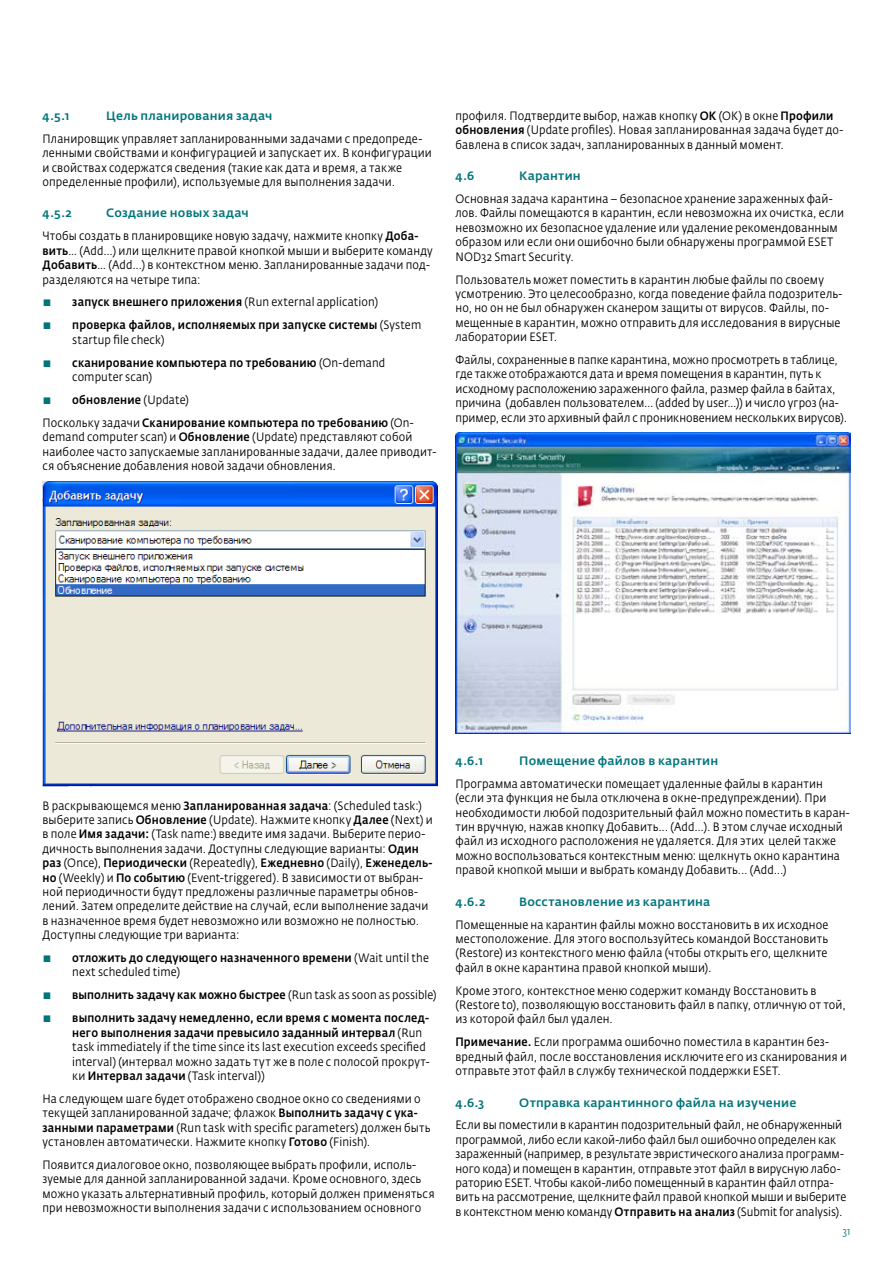
<style>
.page{position:relative;width:893px;height:1263px;background:#fff}
.page>*{position:absolute;margin:0;border:0;box-sizing:border-box;transform-origin:0 0}
.t1{font:12px/14.4px "Fedra Sans Alt Pro";letter-spacing:.01em;color:#000;scale:.9 1}
.t2{font:500 12px/14.4px "Fedra Sans Alt Pro";letter-spacing:.015em;color:#000;scale:.9 1}
.t3{font:500 12px "Fedra Sans Alt Pro";letter-spacing:.015em;color:#00757b}
.t4{font:10.5px "Fedra Sans Alt Pro";color:#00757b;scale:.9 1}
.s1{font-weight:500;color:#00757b}
.s2{font-weight:500}
.s3{font-weight:400;color:#00757b}
.s4{font-weight:400}
.s5{color:#00757b}
</style>
<div class="page">
<img style="left:43px;top:481px;width:394px;height:306px">
<img style="left:455px;top:433px;width:396px;height:300px">
<p class="t3" style="left:43px;top:108px;width:28px">4.5.1</p>
<p class="t3" style="left:106px;top:108px;width:168px">Цель планирования задач</p>
<p class="t1" style="left:43px;top:131px;width:434px">Планировщик управляет запланированными задачами с предопреде&shy;ленными свойствами и конфигурацией и запускает их. В конфигурации и свойствах содержатся сведения (такие как дата и время, а также определенные профили), используемые для выполнения задачи.</p>
<p class="t3" style="left:43px;top:206px;width:31px">4.5.2</p>
<p class="t1" style="left:43px;top:202px;width:419px;line-height:23px;text-indent:64px"><span class="s1">Создание новых задач<br></span>Чтобы создать в планировщике новую задачу, нажмите кнопку <span class="s2">Доба-</span></p>
<p class="t1" style="left:43px;top:243px;width:435px"><span class="s2">вить</span>… (Add...) или щелкните правой кнопкой мыши и выберите команду<br><span class="s2">Добавить</span>… (Add...) в контекстном меню. Запланированные задачи под&shy;разделяются на четыре типа:</p>
<p class="t2" style="left:43px;top:295px;width:375px"><span class="s3">▪</span> запуск внешнего приложения <span class="s4">(Run external application)</span></p>
<p class="t2" style="left:72px;top:318px;width:389px;text-indent:-30px"><span class="s3">▪</span> проверка файлов, исполняемых при запуске системы <span class="s4">(System startup file check)</span></p>
<p class="t2" style="left:72px;top:355px;width:349px;text-indent:-30px"><span class="s3">▪</span> сканирование компьютера по требованию <span class="s4">(On-demand computer scan)</span></p>
<p class="t2" style="left:43px;top:388px;width:414px;line-height:23px"><span class="s3">▪</span> обновление <span class="s4">(Update)<br>Поскольку задачи</span> Сканирование компьютера по требованию <span class="s4">(On-</span></p>
<p class="t1" style="left:43px;top:430px;width:439px">demand computer scan) и <span class="s2">Обновление</span> (Update) представляют собой наиболее часто запускаемые запланированные задачи, далее приводит&shy;ся объяснение добавления новой задачи обновления.</p>
<p class="t1" style="left:455px;top:109px;width:432px">профиля. Подтвердите выбор, нажав кнопку <span class="s2">ОК</span> (OK) в окне <span class="s2">Профили обновления</span> (Update profiles). Новая запланированная задача будет до&shy;бавлена в список задач, запланированных в данный момент.</p>
<p class="t3" style="left:455px;top:168px;width:20px">4.6</p>
<p class="t3" style="left:519px;top:168px;width:63px">Карантин</p>
<p class="t1" style="left:455px;top:192px;width:433px">Основная задача карантина – безопасное хранение зараженных фай&shy;лов. Файлы помещаются в карантин, если невозможна их очистка, если невозможно их безопасное удаление или удаление рекомендованным образом или если они ошибочно были обнаружены программой ESET NOD32 Smart Security.</p>
<p class="t1" style="left:455px;top:272px;width:431px">Пользователь может поместить в карантин любые файлы по своему усмотрению. Это целесообразно, когда поведение файла подозритель&shy;но, но он не был обнаружен сканером защиты от вирусов. Файлы, по&shy;мещенные в карантин, можно отправить для исследования в вирусные лаборатории ESET.</p>
<p class="t1" style="left:455px;top:353px;width:437px">Файлы, сохраненные в папке карантина, можно просмотреть в таблице, где также отображаются дата и время помещения в карантин, путь к исходному расположению зараженного файла, размер файла в байтах, причина (добавлен пользователем... (added by user…)) и число угроз (на&shy;пример, если это архивный файл с проникновением нескольких вирусов).</p>
<p class="t1" style="left:43px;top:798px;width:435px">В раскрывающемся меню <span class="s2">Запланированная задача</span>: (Scheduled task:) выберите запись <span class="s2">Обновление</span> (Update). Нажмите кнопку <span class="s2">Далее</span> (Next) и в поле <span class="s2">Имя задачи:</span> (Task name:) введите имя задачи. Выберите перио&shy;дичность выполнения задачи. Доступны следующие варианты: <span class="s2">Один раз</span> (Once), <span class="s2">Периодически</span> (Repeatedly), <span class="s2">Ежедневно</span> (Daily), <span class="s2">Еженедель&shy;но</span> (Weekly) и <span class="s2">По событию</span> (Event-triggered). В зависимости от выбран&shy;ной периодичности будут предложены различные параметры обнов&shy;лений. Затем определите действие на случай, если выполнение задачи в назначенное время будет невозможно или возможно не полностью.<br>Доступны следующие три варианта:</p>
<p class="t2" style="left:72px;top:951px;width:398px;text-indent:-30px"><span class="s3">▪</span> отложить до следующего назначенного времени <span class="s4">(Wait until the next scheduled time)</span></p>
<p class="t2" style="left:43px;top:988px;width:439px"><span class="s3">▪</span> выполнить задачу как можно быстрее <span class="s4">(Run task as soon as possible)</span></p>
<p class="t1" style="left:72px;top:1011px;width:398px;text-indent:-30px"><span class="s5">▪</span> <span class="s2">выполнить задачу немедленно, если время с момента послед&shy;него выполнения задачи превысило заданный интервал</span> (Run task immediately if the time since its last execution exceeds specified interval) (интервал можно задать тут же в поле с полосой прокрут&shy;ки <span class="s2">Интервал задачи</span> (Task interval))</p>
<p class="t1" style="left:43px;top:1091px;width:433px">На следующем шаге будет отображено сводное окно со сведениями о текущей запланированной задаче; флажок <span class="s2">Выполнить задачу с ука&shy;занными параметрами</span> (Run task with specific parameters) должен быть установлен автоматически. Нажмите кнопку <span class="s2">Готово</span> (Finish).</p>
<p class="t1" style="left:43px;top:1157px;width:437px">Появится диалоговое окно, позволяющее выбрать профили, исполь&shy;зуемые для данной запланированной задачи. Кроме основного, здесь можно указать альтернативный профиль, который должен применяться при невозможности выполнения задачи с использованием основного</p>
<p class="t3" style="left:455px;top:753px;width:29px">4.6.1</p>
<p class="t3" style="left:519px;top:753px;width:200px">Помещение файлов в карантин</p>
<p class="t1" style="left:455px;top:776px;width:440px">Программа автоматически помещает удаленные файлы в карантин (если эта функция не была отключена в окне-предупреждении). При необходимости любой подозрительный файл можно поместить в каран&shy;тин вручную, нажав кнопку Добавить... (Add...). В этом случае исходный файл из исходного расположения не удаляется. Для этих целей также можно воспользоваться контекстным меню: щелкнуть окно карантина правой кнопкой мыши и выбрать команду Добавить... (Add...)</p>
<p class="t3" style="left:455px;top:894px;width:32px">4.6.2</p>
<p class="t3" style="left:519px;top:894px;width:193px">Восстановление из карантина</p>
<p class="t1" style="left:455px;top:917px;width:416px;text-align:justify">Помещенные на карантин файлы можно восстановить в их исходное местоположение. Для этого воспользуйтесь командой Восстановить (Restore) из контекстного меню файла (чтобы открыть его, щелкните файл в окне карантина правой кнопкой мыши).</p>
<p class="t1" style="left:455px;top:983px;width:435px">Кроме этого, контекстное меню содержит команду Восстановить в (Restore to), позволяющую восстановить файл в папку, отличную от той, из которой файл был удален.</p>
<p class="t1" style="left:455px;top:1035px;width:437px"><span class="s2">Примечание.</span> Если программа ошибочно поместила в карантин без&shy;вредный файл, после восстановления исключите его из сканирования и отправьте этот файл в службу технической поддержки ESET.</p>
<p class="t3" style="left:455px;top:1095px;width:30px">4.6.3</p>
<p class="t3" style="left:519px;top:1095px;width:278px">Отправка карантинного файла на изучение</p>
<p class="t1" style="left:455px;top:1118px;width:436px">Если вы поместили в карантин подозрительный файл, не обнаруженный программой, либо если какой-либо файл был ошибочно определен как зараженный (например, в результате эвристического анализа программ&shy;ного кода) и помещен в карантин, отправьте этот файл в вирусную лабо&shy;раторию ESET. Чтобы какой-либо помещенный в карантин файл отпра&shy;вить на рассмотрение, щелкните файл правой кнопкой мыши и выберите в контекстном меню команду <span class="s2">Отправить на анализ</span> (Submit for analysis).</p>
<p class="t4" style="left:842px;top:1225px;width:11px">31</p>
</div>
